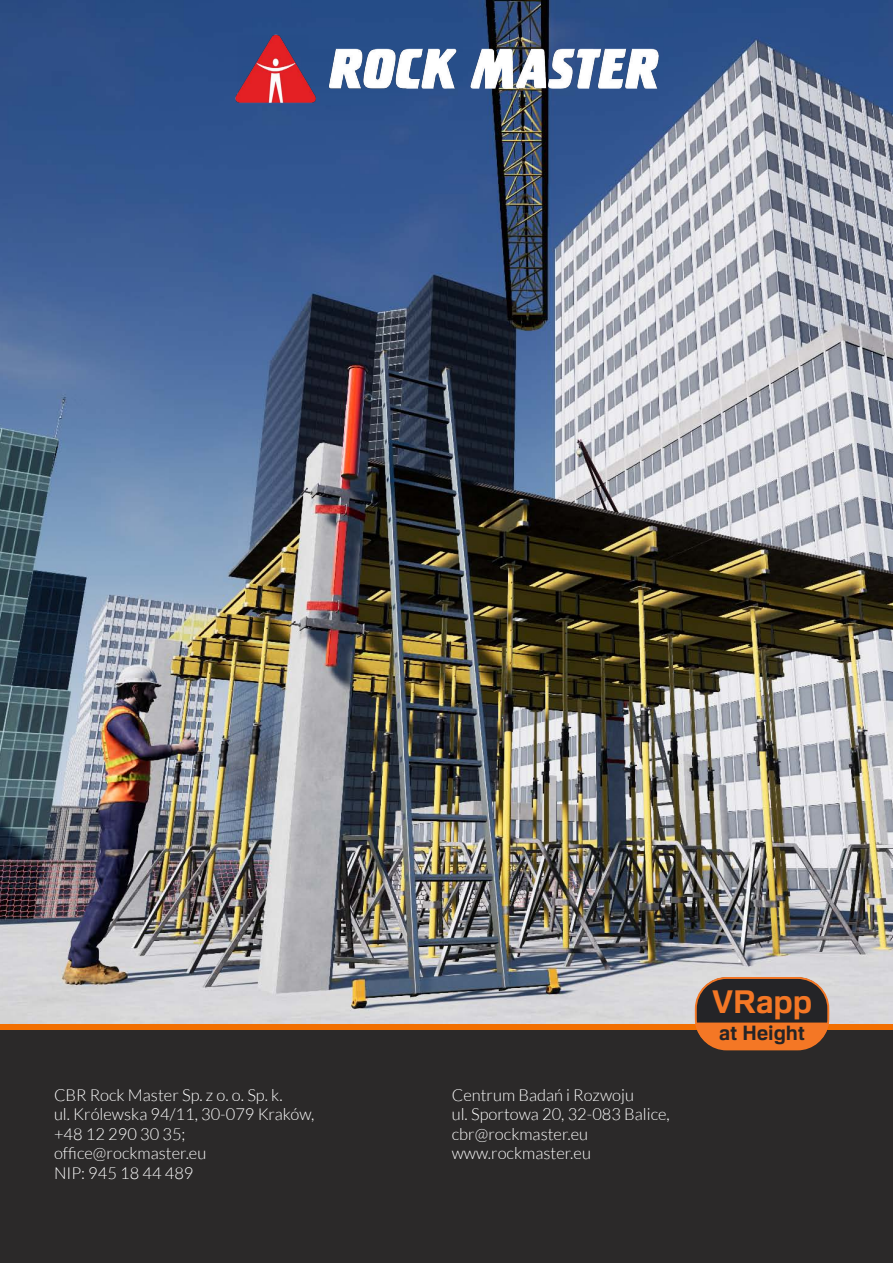
<style>
.page{position:relative;width:893px;height:1263px;background:#fff}
.page>*{position:absolute;margin:0;border:0;box-sizing:border-box;transform-origin:0 0}
.t1{font:700 31.65px "Familiar Pro";color:#f47725}
.t2{font:700 19.95px "Familiar Pro";color:#242427}
.t3{font:300 16.5px/19.5px "Lato";color:#fff}
</style>
<div class="page">
<img style="left:0;top:0;width:893px;height:1024px">
<img style="left:212px;top:3px;width:473px;height:127px">
<div style="left:0;top:1027px;width:893px;height:236px;background:#2b2929"></div>
<div style="left:0;top:1024px;width:893px;height:5px;background:#f26f00"></div>
<svg style="left:695px;top:977px;width:134px;height:73px;background:#794b2e"></svg>
<p class="t3" style="left:54px;top:1085px;width:262px">CBR Rock Master Sp. z o. o. Sp. k.<br>ul. Królewska 94/11, 30-079 Kraków, +48 12 290 30 35; office@rockmaster.eu<br>NIP: 945 18 44 489</p>
<p class="t3" style="left:452px;top:1085px;width:220px">Centrum Badań i Rozwoju<br>ul. Sportowa 20, 32-083 Balice, cbr@rockmaster.eu www.rockmaster.eu</p>
<h1 class="t1" style="left:712px;top:982px;width:102px">VRapp</h1>
<p class="t2" style="left:719px;top:1021px;width:87px">at Height</p>
</div>
